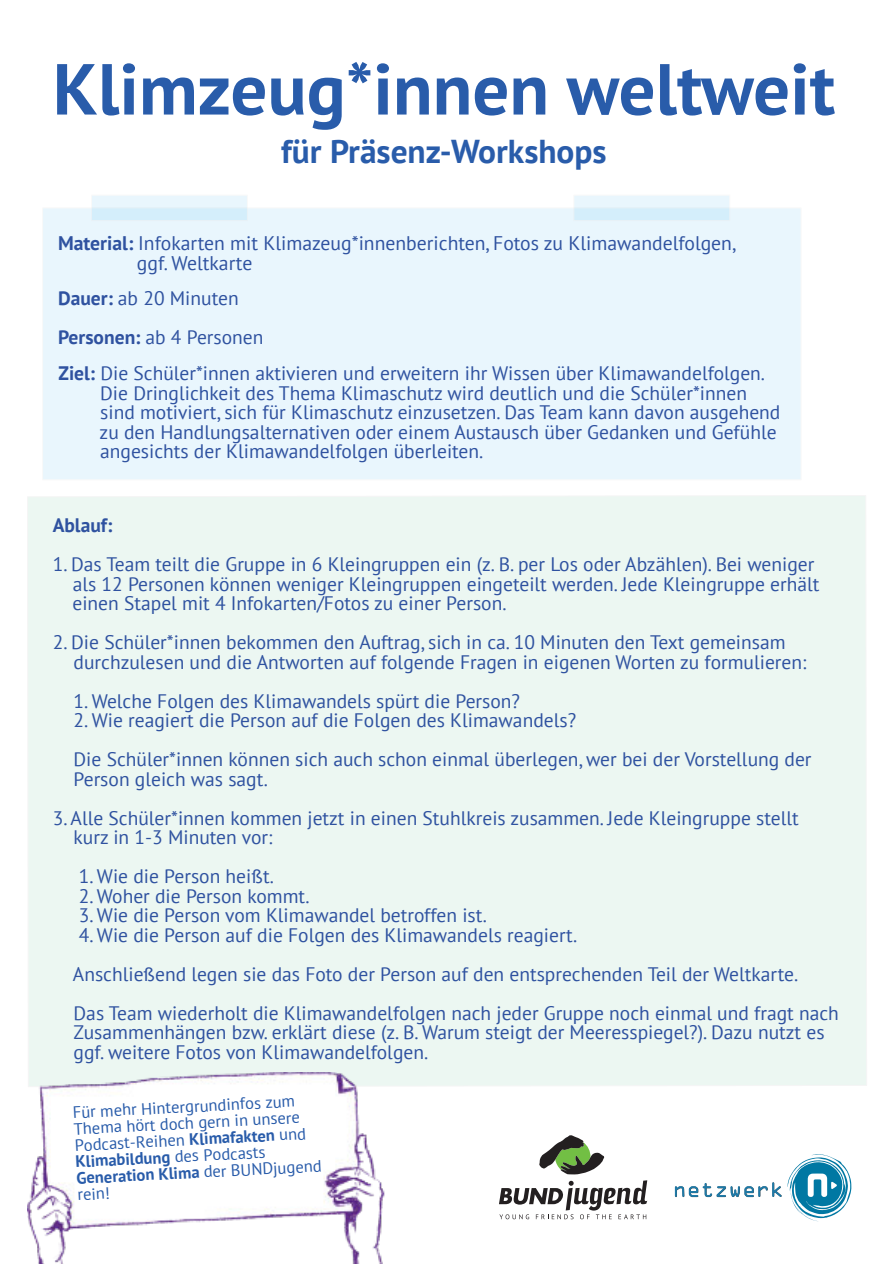
<style>
.page{position:relative;width:894px;height:1264px;background:#fff}
.page>*{position:absolute;margin:0;border:0;box-sizing:border-box;transform-origin:0 0}
.t1{font:700 72px "PT Sans";color:#295caa}
.t2{font:700 33px "PT Sans";color:#295caa}
.t3{font:19.65px/19.6px "PT Sans";color:#2f52a0}
.t4{font:19.5px/19.5px "PT Sans";color:#2f52a0}
.t5{font:700 19.5px "PT Sans";color:#2f52a0}
.t6{font:16.5px/16.5px "PT Sans";color:#295caa}
.s1{font-weight:700}
</style>
<div class="page">
<svg style="left:499px;top:1180px;width:148px;height:39px"></svg>
<svg style="left:539px;top:1135px;width:65px;height:39px"></svg>
<svg style="left:787px;top:1154px;width:64px;height:68px"></svg>
<svg style="left:674px;top:1182px;width:107px;height:14px"></svg>
<div style="left:28px;top:496px;width:838px;height:590px;background:#ecf7f2"></div>
<div style="left:42px;top:208px;width:759px;height:272px;background:#e9f6fd;border:1px solid #ebebeb"></div>
<div style="left:91px;top:195px;width:156px;height:26px;background:#dff0fb;border:1px solid #ebebeb"></div>
<div style="left:573px;top:195px;width:156px;height:26px;background:#dff0fb;border:1px solid #ebebeb"></div>
<img style="left:27px;top:1072px;width:371px;height:191px">
<h1 class="t1" style="left:53px;top:59px;width:783px">Klimzeug*innen weltweit</h1>
<h2 class="t2" style="left:281px;top:137px;width:327px">für Präsenz-Workshops</h2>
<p class="t3" style="left:137px;top:235px;width:600px;text-indent:-79px"><span class="s1">Material:</span> Infokarten mit Klimazeug*innenberichten, Fotos zu Klimawandelfolgen, ggf. Weltkarte</p>
<p class="t4" style="left:58px;top:280px;width:207px;line-height:39px"><span class="s1">Dauer:</span> ab 20 Minuten<br><span class="s1">Personen:</span> ab 4 Personen</p>
<p class="t4" style="left:100px;top:365px;width:682px;text-indent:-41px"><span class="s1">Ziel:</span> Die Schüler*innen aktivieren und erweitern ihr Wissen über Klimawandelfolgen.<br>Die Dringlichkeit des Thema Klimaschutz wird deutlich und die Schüler*innen sind motiviert, sich für Klimaschutz einzusetzen. Das Team kann davon ausgehend zu den Handlungsalternativen oder einem Austausch über Gedanken und Gefühle angesichts der Klimawandelfolgen überleiten.</p>
<p class="t5" style="left:53px;top:517px;width:61px">Ablauf:</p>
<p class="t4" style="left:72px;top:556px;width:748px;text-indent:-20px">1. Das Team teilt die Gruppe in 6 Kleingruppen ein (z. B. per Los oder Abzählen). Bei weniger als 12 Personen können weniger Kleingruppen eingeteilt werden. Jede Kleingruppe erhält einen Stapel mit 4 Infokarten/Fotos zu einer Person.</p>
<p class="t4" style="left:73px;top:634px;width:734px;text-indent:-21px">2. Die Schüler*innen bekommen den Auftrag, sich in ca. 10 Minuten den Text gemeinsam durchzulesen und die Antworten auf folgende Fragen in eigenen Worten zu formulieren:</p>
<p class="t4" style="left:73px;top:692px;width:448px">1. Welche Folgen des Klimawandels spürt die Person?</p>
<p class="t4" style="left:73px;top:702px;width:739px;line-height:39px">2. Wie reagiert die Person auf die Folgen des Klimawandels?<br>Die Schüler*innen können sich auch schon einmal überlegen, wer bei der Vorstellung der</p>
<p class="t4" style="left:73px;top:770px;width:196px">Person gleich was sagt.</p>
<p class="t4" style="left:73px;top:809px;width:726px;text-indent:-21px">3. Alle Schüler*innen kommen jetzt in einen Stuhlkreis zusammen. Jede Kleingruppe stellt kurz in 1-3 Minuten vor:</p>
<p class="t4" style="left:79px;top:868px;width:197px">1. Wie die Person heißt.</p>
<p class="t4" style="left:79px;top:887px;width:232px">2. Woher die Person kommt.</p>
<p class="t4" style="left:79px;top:907px;width:409px">3. Wie die Person vom Klimawandel betroffen ist.</p>
<p class="t4" style="left:73px;top:917px;width:767px;line-height:39px">4. Wie die Person auf die Folgen des Klimawandels reagiert.<br>Anschließend legen sie das Foto der Person auf den entsprechenden Teil der Weltkarte.<br>Das Team wiederholt die Klimawandelfolgen nach jeder Gruppe noch einmal und fragt nach</p>
<p class="t4" style="left:73px;top:1024px;width:752px">Zusammenhängen bzw. erklärt diese (z. B. Warum steigt der Meeresspiegel?). Dazu nutzt es ggf. weitere Fotos von Klimawandelfolgen.</p>
<p class="t6" style="left:72px;top:1105px;width:247px;rotate:-3deg">Für mehr Hintergrundinfos zum<br>Thema hört doch gern in unsere<br>Podcast-Reihen <span class="s1">Klimafakten</span> und<br><span class="s1">Klimabildung</span> des Podcasts<br><span class="s1">Generation Klima</span> der BUNDjugend rein!</p>
</div>
